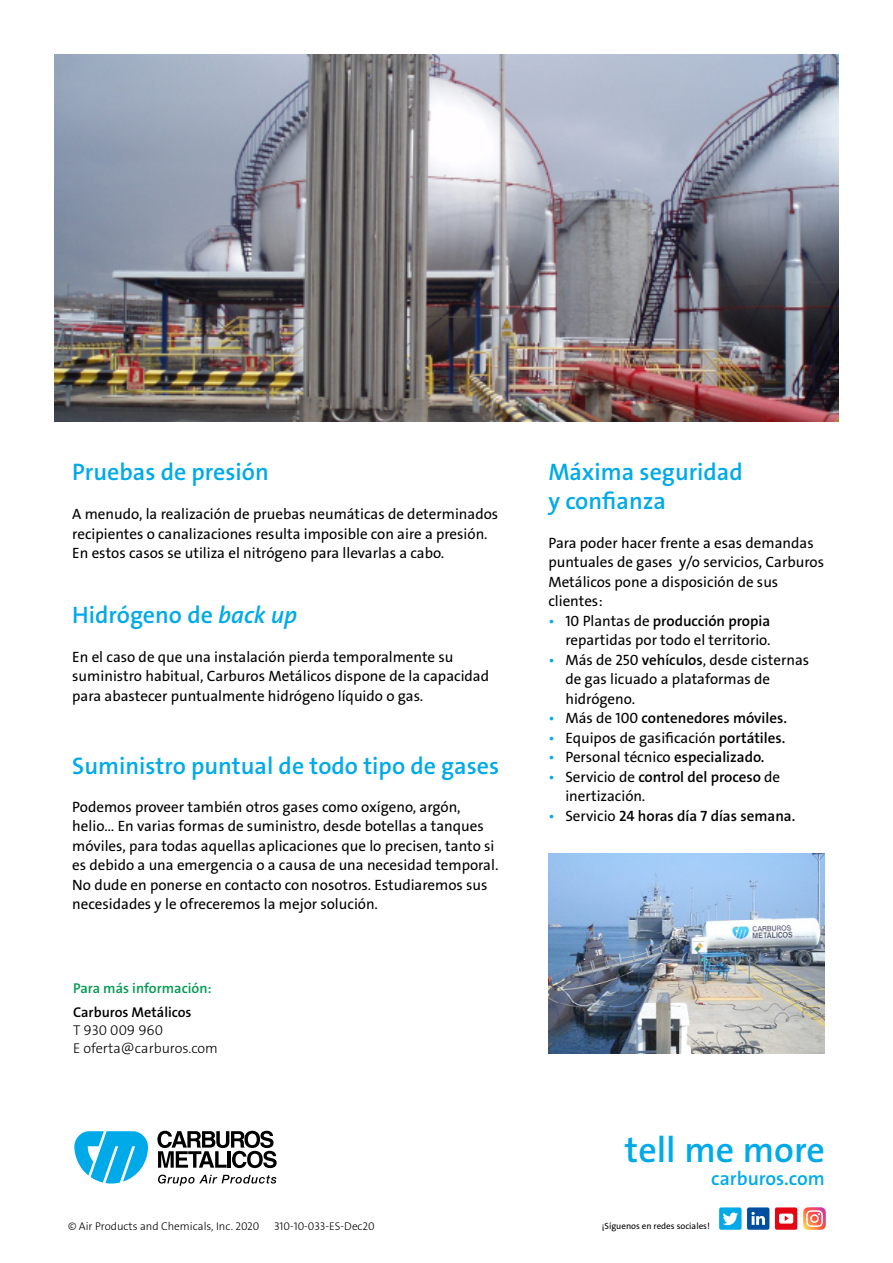
<style>
.page{position:relative;width:893px;height:1263px;background:#fff}
.page>*{position:absolute;margin:0;border:0;box-sizing:border-box;transform-origin:0 0}
.t1{font:600 36px "The Sans LF";color:#00aae9}
.t2{font:600 24px/28.8px "The Sans LF";color:#00aae9}
.t3{font:600 19.5px "The Sans LF";color:#00aae9}
.t4{font:15px/19.5px "The Sans LF";color:#000}
.t5{font:600 15px "The Sans LF";color:#000}
.t6{font:300 14.25px/18px "The Sans LF";color:#000}
.t7{font:600 14.25px "The Sans LF";color:#009a51}
.t8{font:600 14.25px "The Sans LF";color:#000}
.t9{font:300 11.25px "The Sans LF";color:#000}
.t10{font:9px "The Sans LF";color:#000}
.s1{font-style:italic}
.s2{color:#00aae9}
.s3{font-weight:600}
.s4{font-weight:400;color:#00aae9}
.s5{font-weight:400}
</style>
<div class="page">
<img style="left:54px;top:54px;width:785px;height:368px">
<svg style="left:74px;top:1131px;width:74px;height:52px"></svg>
<svg style="left:157px;top:1131px;width:120px;height:37px"></svg>
<svg style="left:158px;top:1174px;width:118px;height:12px"></svg>
<img style="left:548px;top:854px;width:277px;height:200px">
<div style="left:719px;top:1207px;width:23px;height:23px;background:#00aae9;border-radius:2px"></div>
<svg style="left:723px;top:1212px;width:15px;height:13px"></svg>
<div style="left:747px;top:1207px;width:22px;height:23px;background:#004f9f;border-radius:2px"></div>
<svg style="left:751px;top:1212px;width:14px;height:13px"></svg>
<div style="left:775px;top:1207px;width:22px;height:23px;background:#e30613;border-radius:2px"></div>
<svg style="left:779px;top:1213px;width:14px;height:10px"></svg>
<svg style="left:803px;top:1207px;width:23px;height:23px"></svg>
<h2 class="t2" style="left:72px;top:458px;width:198px">Pruebas de presión</h2>
<p class="t4" style="left:72px;top:504px;width:427px">A menudo, la realización de pruebas neumáticas de determinados recipientes o canalizaciones resulta imposible con aire a presión.<br>En estos casos se utiliza el nitrógeno para llevarlas a cabo.</p>
<h2 class="t2" style="left:72px;top:600px;width:226px">Hidrógeno de <span class="s1">back up</span></h2>
<p class="t4" style="left:72px;top:647px;width:418px">En el caso de que una instalación pierda temporalmente su suministro habitual, Carburos Metálicos dispone de la capacidad para abastecer puntualmente hidrógeno líquido o gas.</p>
<h2 class="t2" style="left:72px;top:752px;width:428px">Suministro puntual de todo tipo de gases</h2>
<p class="t4" style="left:72px;top:797px;width:428px">Podemos proveer también otros gases como oxígeno, argón, helio… En varias formas de suministro, desde botellas a tanques móviles, para todas aquellas aplicaciones que lo precisen, tanto si es debido a una emergencia o a causa de una necesidad temporal.<br>No dude en ponerse en contacto con nosotros. Estudiaremos sus necesidades y le ofreceremos la mejor solución.</p>
<p class="t7" style="left:73px;top:979px;width:140px">Para más información:</p>
<p class="t8" style="left:73px;top:1003px;width:120px">Carburos Metálicos</p>
<p class="t6" style="left:73px;top:1022px;width:146px">T 930 009 960<br>E oferta@carburos.com</p>
<p class="t9" style="left:68px;top:1219px;width:193px">© Air Products and Chemicals, Inc. 2020</p>
<p class="t9" style="left:274px;top:1219px;width:102px">310-10-033-ES-Dec20</p>
<h2 class="t2" style="left:548px;top:458px;width:196px">Máxima seguridad y confianza</h2>
<p class="t4" style="left:548px;top:533px;width:277px">Para poder hacer frente a esas demandas puntuales de gases y/o servicios, Carburos<br>Metálicos pone a disposición de sus clientes:</p>
<p class="t4" style="left:548px;top:611px;width:224px;text-align:right"><span class="s2">•</span> 10 Plantas de <span class="s3">producción propia </span>repartidas por todo el territorio.</p>
<p class="t4" style="left:565px;top:650px;width:245px;text-indent:-17px"><span class="s2">•</span> Más de 250 <span class="s3">vehículos</span>, desde cisternas de gas licuado a plataformas de hidrógeno.</p>
<p class="t5" style="left:548px;top:709px;width:240px"><span class="s4">•</span> <span class="s5">Más de 100</span> contenedores móviles.</p>
<p class="t4" style="left:548px;top:728px;width:238px"><span class="s2">•</span> Equipos de gasificación <span class="s3">portátiles.</span></p>
<p class="t4" style="left:548px;top:748px;width:218px"><span class="s2">•</span> Personal técnico <span class="s3">especializado.</span></p>
<p class="t4" style="left:565px;top:767px;width:216px;text-indent:-17px"><span class="s2">•</span> Servicio de <span class="s3">control del proceso</span> de inertización.</p>
<p class="t5" style="left:548px;top:806px;width:249px"><span class="s4">•</span> <span class="s5">Servicio</span> 24 horas día 7 días semana.</p>
<h1 class="t1" style="left:625px;top:1126px;width:201px">tell me more</h1>
<h3 class="t3" style="left:711px;top:1166px;width:115px">carburos.com</h3>
<p class="t10" style="left:602px;top:1220px;width:110px">¡Síguenos en redes sociales!</p>
</div>
